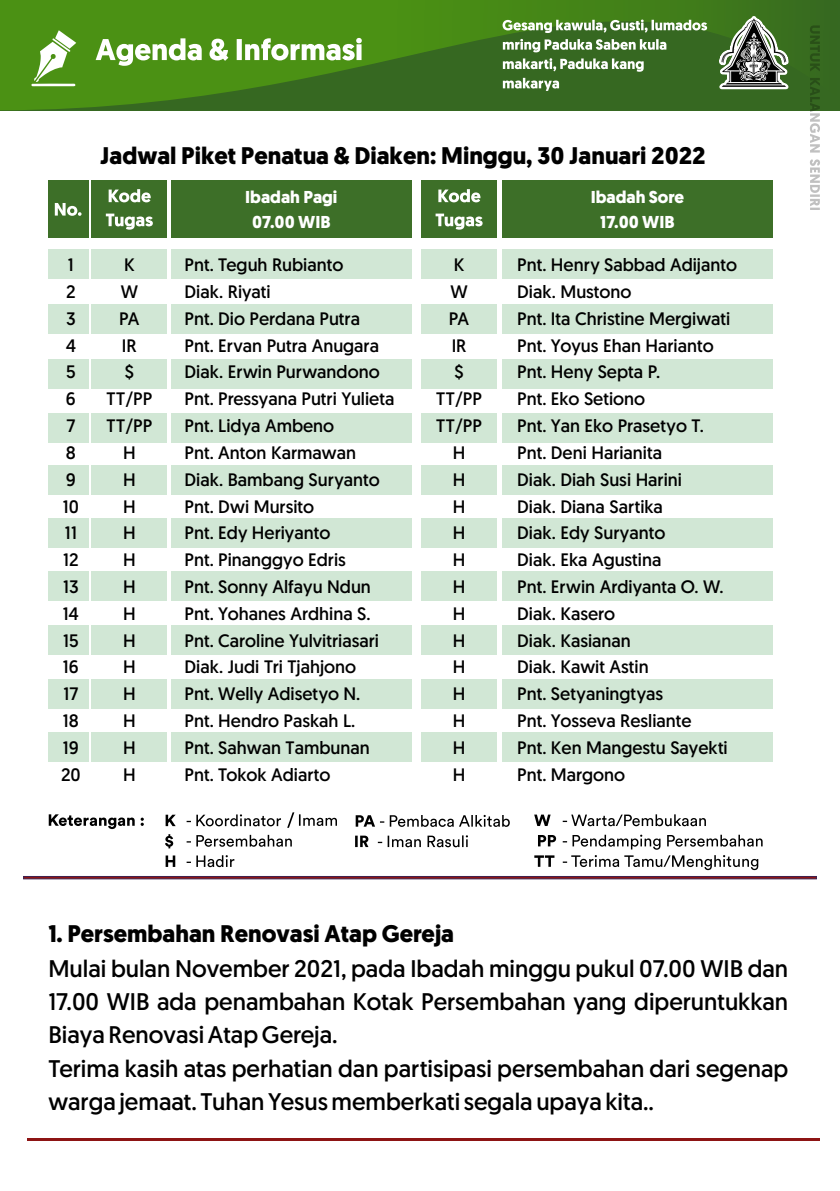
<style>
.page{position:relative;width:840px;height:1191px;background:#fff}
.page>*{position:absolute;margin:0;border:0;box-sizing:border-box;transform-origin:0 0}
.t1{font:24px/33.4px "Geomanist";color:#000}
.t2{font:700 24px "Geomanist";color:#000}
.t3{font:18px/26.8px "Geomanist";color:#000;text-align:center}
.t4{font:700 17.2px/25.2px "Geomanist";color:#fff;text-align:center}
</style>
<div class="page">
<div style="left:48px;top:180px;width:40px;height:58px;background:#3d6f28"></div>
<div style="left:171px;top:180px;width:241px;height:58px;background:#3d6f28"></div>
<div style="left:91px;top:180px;width:76px;height:58px;background:#3d6f28"></div>
<div style="left:502px;top:180px;width:270px;height:58px;background:#3d6f28"></div>
<div style="left:421px;top:180px;width:75px;height:58px;background:#3d6f28"></div>
<div style="left:48px;top:732px;width:40px;height:29px;background:#d1e7d5"></div>
<div style="left:171px;top:732px;width:241px;height:29px;background:#d1e7d5"></div>
<div style="left:502px;top:732px;width:270px;height:29px;background:#d1e7d5"></div>
<div style="left:91px;top:732px;width:76px;height:29px;background:#d1e7d5"></div>
<div style="left:421px;top:732px;width:75px;height:29px;background:#d1e7d5"></div>
<div style="left:48px;top:679px;width:40px;height:29px;background:#d1e7d5"></div>
<div style="left:171px;top:679px;width:241px;height:29px;background:#d1e7d5"></div>
<div style="left:502px;top:679px;width:270px;height:29px;background:#d1e7d5"></div>
<div style="left:48px;top:572px;width:40px;height:29px;background:#d1e7d5"></div>
<div style="left:171px;top:572px;width:241px;height:29px;background:#d1e7d5"></div>
<div style="left:502px;top:572px;width:270px;height:29px;background:#d1e7d5"></div>
<div style="left:48px;top:625px;width:40px;height:29px;background:#d1e7d5"></div>
<div style="left:171px;top:625px;width:241px;height:29px;background:#d1e7d5"></div>
<div style="left:502px;top:625px;width:270px;height:29px;background:#d1e7d5"></div>
<div style="left:48px;top:518px;width:40px;height:29px;background:#d1e7d5"></div>
<div style="left:171px;top:518px;width:241px;height:29px;background:#d1e7d5"></div>
<div style="left:502px;top:518px;width:270px;height:29px;background:#d1e7d5"></div>
<div style="left:48px;top:249px;width:40px;height:29px;background:#d1e7d5"></div>
<div style="left:171px;top:249px;width:241px;height:29px;background:#d1e7d5"></div>
<div style="left:171px;top:413px;width:241px;height:29px;background:#d1e7d5"></div>
<div style="left:171px;top:304px;width:241px;height:29px;background:#d1e7d5"></div>
<div style="left:171px;top:360px;width:241px;height:29px;background:#d1e7d5"></div>
<div style="left:48px;top:413px;width:40px;height:29px;background:#d1e7d5"></div>
<div style="left:48px;top:304px;width:40px;height:29px;background:#d1e7d5"></div>
<div style="left:48px;top:360px;width:40px;height:29px;background:#d1e7d5"></div>
<div style="left:48px;top:466px;width:40px;height:29px;background:#d1e7d5"></div>
<div style="left:171px;top:466px;width:241px;height:29px;background:#d1e7d5"></div>
<div style="left:91px;top:679px;width:76px;height:29px;background:#d1e7d5"></div>
<div style="left:91px;top:572px;width:76px;height:29px;background:#d1e7d5"></div>
<div style="left:91px;top:625px;width:76px;height:29px;background:#d1e7d5"></div>
<div style="left:91px;top:518px;width:76px;height:29px;background:#d1e7d5"></div>
<div style="left:91px;top:249px;width:76px;height:29px;background:#d1e7d5"></div>
<div style="left:91px;top:413px;width:76px;height:29px;background:#d1e7d5"></div>
<div style="left:91px;top:304px;width:76px;height:29px;background:#d1e7d5"></div>
<div style="left:91px;top:360px;width:76px;height:29px;background:#d1e7d5"></div>
<div style="left:91px;top:466px;width:76px;height:29px;background:#d1e7d5"></div>
<div style="left:502px;top:249px;width:270px;height:29px;background:#d1e7d5"></div>
<div style="left:502px;top:413px;width:270px;height:29px;background:#d1e7d5"></div>
<div style="left:502px;top:304px;width:270px;height:29px;background:#d1e7d5"></div>
<div style="left:502px;top:360px;width:270px;height:29px;background:#d1e7d5"></div>
<div style="left:502px;top:466px;width:270px;height:29px;background:#d1e7d5"></div>
<div style="left:421px;top:679px;width:75px;height:29px;background:#d1e7d5"></div>
<div style="left:421px;top:572px;width:75px;height:29px;background:#d1e7d5"></div>
<div style="left:421px;top:625px;width:75px;height:29px;background:#d1e7d5"></div>
<div style="left:421px;top:518px;width:75px;height:29px;background:#d1e7d5"></div>
<div style="left:421px;top:249px;width:75px;height:29px;background:#d1e7d5"></div>
<div style="left:421px;top:413px;width:75px;height:29px;background:#d1e7d5"></div>
<div style="left:421px;top:304px;width:75px;height:29px;background:#d1e7d5"></div>
<div style="left:421px;top:360px;width:75px;height:29px;background:#d1e7d5"></div>
<div style="left:421px;top:466px;width:75px;height:29px;background:#d1e7d5"></div>
<svg style="left:55px;top:203px;width:26px;height:13px"></svg>
<svg style="left:106px;top:189px;width:47px;height:41px"></svg>
<svg style="left:435px;top:189px;width:47px;height:41px"></svg>
<div style="left:23px;top:876px;width:793px;height:3px;background:#8d1414;border:1px solid #3e204f"></div>
<img style="left:0;top:0;width:501px;height:110px">
<hr style="left:27px;top:1137px;width:792px;height:3px;background:#8d1414">
<svg style="left:501px;top:0;width:338px;height:130px"></svg>
<svg style="left:31px;top:30px;width:45px;height:56px"></svg>
<svg style="left:96px;top:38px;width:265px;height:28px"></svg>
<svg style="left:502px;top:13px;width:295px;height:79px;background:#5e844c"></svg>
<svg style="left:809px;top:25px;width:10px;height:185px"></svg>
<svg style="left:49px;top:814px;width:95px;height:15px"></svg>
<svg style="left:534px;top:814px;width:228px;height:56px"></svg>
<svg style="left:165px;top:812px;width:344px;height:55px"></svg>
<h1 class="t2" style="left:100px;top:146px;width:606px">Jadwal Piket Penatua &amp; Diaken: Minggu, 30 Januari 2022</h1>
<p class="t4" style="left:245px;top:186px;width:94px">Ibadah Pagi<br>07.00 WIB</p>
<p class="t4" style="left:590px;top:186px;width:95px">Ibadah Sore<br>17.00 WIB</p>
<p class="t3" style="left:61px;top:253px;width:21px">1<br>2<br>3<br>4<br>5<br>6<br>7<br>8<br>9<br>10<br>11<br>12<br>13<br>14<br>15<br>16<br>17<br>18<br>19<br>20</p>
<p class="t3" style="left:184px;top:253px;width:211px;text-align:left">Pnt. Teguh Rubianto<br>Diak. Riyati<br>Pnt. Dio Perdana Putra<br>Pnt. Ervan Putra Anugara<br>Diak. Erwin Purwandono<br>Pnt. Pressyana Putri Yulieta<br>Pnt. Lidya Ambeno<br>Pnt. Anton Karmawan<br>Diak. Bambang Suryanto<br>Pnt. Dwi Mursito<br>Pnt. Edy Heriyanto<br>Pnt. Pinanggyo Edris<br>Pnt. Sonny Alfayu Ndun<br>Pnt. Yohanes Ardhina S.<br>Pnt. Caroline Yulvitriasari<br>Diak. Judi Tri Tjahjono<br>Pnt. Welly Adisetyo N.<br>Pnt. Hendro Paskah L.<br>Pnt. Sahwan Tambunan<br>Pnt. Tokok Adiarto</p>
<p class="t3" style="left:517px;top:253px;width:221px;text-align:left">Pnt. Henry Sabbad Adijanto<br>Diak. Mustono<br>Pnt. Ita Christine Mergiwati<br>Pnt. Yoyus Ehan Harianto<br>Pnt. Heny Septa P.<br>Pnt. Eko Setiono<br>Pnt. Yan Eko Prasetyo T.<br>Pnt. Deni Harianita<br>Diak. Diah Susi Harini<br>Diak. Diana Sartika<br>Diak. Edy Suryanto<br>Diak. Eka Agustina<br>Pnt. Erwin Ardiyanta O. W.<br>Diak. Kasero<br>Diak. Kasianan<br>Diak. Kawit Astin<br>Pnt. Setyaningtyas<br>Pnt. Yosseva Resliante<br>Pnt. Ken Mangestu Sayekti<br>Pnt. Margono</p>
<p class="t3" style="left:106px;top:253px;width:47px">K<br>W<br>PA<br>IR<br>$<br>TT/PP<br>TT/PP<br>H<br>H<br>H<br>H<br>H<br>H<br>H<br>H<br>H<br>H<br>H<br>H<br>H</p>
<p class="t3" style="left:436px;top:253px;width:47px">K<br>W<br>PA<br>IR<br>$<br>TT/PP<br>TT/PP<br>H<br>H<br>H<br>H<br>H<br>H<br>H<br>H<br>H<br>H<br>H<br>H<br>H</p>
<h1 class="t2" style="left:48px;top:924px;width:407px">1. Persembahan Renovasi Atap Gereja</h1>
<p class="t1" style="left:48px;top:954px;width:741px">Mulai bulan November 2021, pada Ibadah minggu pukul 07.00 WIB dan 17.00 WIB ada penambahan Kotak Persembahan yang diperuntukkan Biaya Renovasi Atap Gereja.<br>Terima kasih atas perhatian dan partisipasi persembahan dari segenap warga jemaat. Tuhan Yesus memberkati segala upaya kita..</p>
</div>
